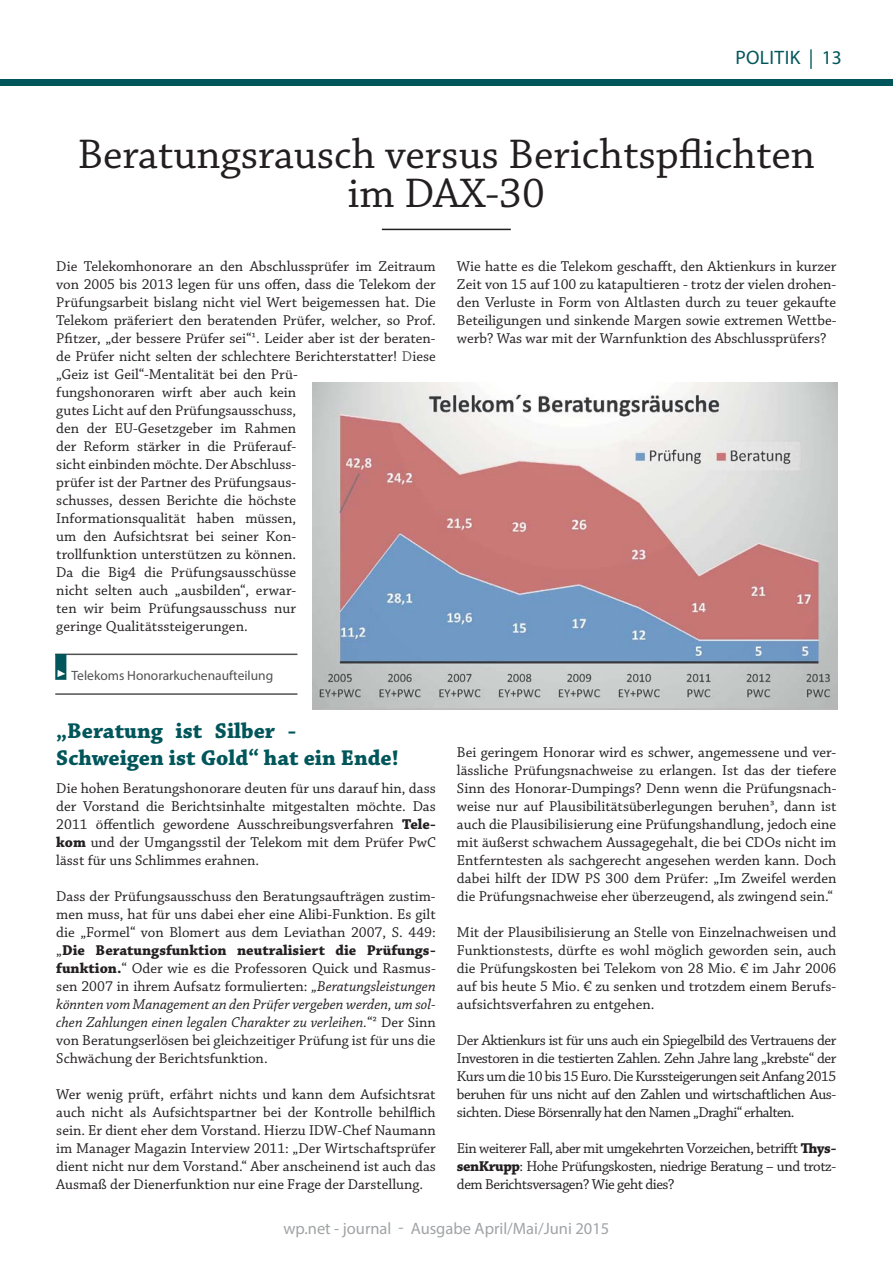
<style>
.page{position:relative;width:893px;height:1263px;background:#fff}
.page>*{position:absolute;margin:0;border:0;box-sizing:border-box;transform-origin:0 0}
.t1{font:43.5px/39px "Chaparral Pro";color:#231f20;text-align:center}
.t2{font:700 22.5px/27px "Chaparral Pro";color:#00565a}
.t3{font:19.5px "Myriad Pro";letter-spacing:.02em;color:#00565a}
.t4{font:16.5px "Myriad Pro";color:#a1a3a5}
.t5{font:15px/18px "Chaparral Pro";color:#231f20;text-align:justify}
.t6{font:13.5px "Myriad Pro";color:#515153}
.s1{font-size:13.5px}
.s2{color:#515153}
.s3{font-weight:700}
.s4{font-style:italic}
</style>
<div class="page">
<hr style="left:382px;top:229px;width:129px;height:1px;background:#231f20">
<img style="left:312px;top:383px;width:525px;height:327px">
<hr style="left:55px;top:654px;width:242px;height:1px;background:#515153">
<hr style="left:55px;top:693px;width:242px;height:2px;background:#515153">
<svg style="left:55px;top:654px;width:11px;height:26px"></svg>
<div style="left:0;top:79px;width:893px;height:6px;background:#00565a"></div>
<h3 class="t3" style="left:735px;top:50px;width:108px">POLITIK | 13</h3>
<h1 class="t1" style="left:78px;top:139px;width:739px">Beratungsrausch versus Berichtspflichten im DAX-30</h1>
<p class="t5" style="left:56px;top:259px;width:381px;text-align:left">Die Telekomhonorare an den Abschlussprüfer im Zeitraum von 2005 bis 2013 legen für uns offen, dass die Telekom der Prüfungsarbeit bislang nicht viel Wert beigemessen hat. Die Telekom präferiert den beratenden Prüfer, welcher, so Prof.<br>Pfitzer, „der bessere Prüfer sei“<span class="s1">¹</span>. Leider aber ist der beraten&shy;de Prüfer nicht selten der schlechtere Berichterstatter! <span class="s2">D</span>iese „Geiz ist Geil“-Mentalität bei den Prü-<br>fungshonoraren wirft aber auch kein<br>gutes Licht auf den Prüfungsausschuss,<br>den der EU-Gesetzgeber im Rahmen<br>der Reform stärker in die Prüferauf-<br>sicht einbinden möchte. Der Abschluss-<br>prüfer ist der Partner des Prüfungsaus-<br>schusses, dessen Berichte die höchste<br>Informationsqualität haben müssen,<br>um den Aufsichtsrat bei seiner Kon-<br>trollfunktion unterstützen zu können.<br>Da die Big4 die Prüfungsausschüsse<br>nicht selten auch „ausbilden“, erwar-<br>ten wir beim Prüfungsausschuss nur<br>geringe Qualitätssteigerungen.</p>
<p class="t6" style="left:72px;top:670px;width:203px">Telekoms Honorarkuchenaufteilung</p>
<h2 class="t2" style="left:56px;top:719px;width:344px">„Beratung ist Silber -<br>Schweigen ist Gold“ hat ein Ende!</h2>
<p class="t5" style="left:56px;top:781px;width:381px">Die hohen Beratungshonorare deuten für uns darauf hin, dass der Vorstand die Berichtsinhalte mitgestalten möchte. Das 2011 öffentlich gewordene Ausschreibungsverfahren <span class="s3">Tele&shy;kom</span> und der Umgangsstil der Telekom mit dem Prüfer PwC lässt für uns Schlimmes erahnen.</p>
<p class="t5" style="left:56px;top:889px;width:381px">Dass der Prüfungsausschuss den Beratungsaufträgen zustim&shy;men muss, hat für uns dabei eher eine Alibi-Funktion. Es gilt die „Formel“ von Blomert aus dem Leviathan 2007, S. 449: „<span class="s3">Die Beratungsfunktion neutralisiert die Prüfungs&shy;funktion.</span>“ Oder wie es die Professoren Quick und Rasmus&shy;sen 2007 in ihrem Aufsatz formulierten: <span class="s4">„Beratungsleistungen könnten vom Management an den Prüfer vergeben werden, um sol&shy;chen Zahlungen einen legalen Charakter zu verleihen.</span>“<span class="s1">²</span> Der Sinn von Beratungserlösen bei gleichzeitiger Prüfung ist für uns die Schwächung der Berichtsfunktion.</p>
<p class="t5" style="left:56px;top:1087px;width:381px">Wer wenig prüft, erfährt nichts und kann dem Aufsichtsrat auch nicht als Aufsichtspartner bei der Kontrolle behilflich sein. Er dient eher dem Vorstand. Hierzu IDW-Chef Naumann im Manager Magazin Interview 2011: „Der Wirtschaftsprüfer dient nicht nur dem Vorstand.“ Aber anscheinend ist auch das Ausmaß der Dienerfunktion nur eine Frage der Darstellung.</p>
<p class="t5" style="left:457px;top:259px;width:381px">Wie hatte es die Telekom geschafft, den Aktienkurs in kurzer Zeit von 15 auf 100 zu katapultieren - trotz der vielen drohen&shy;den Verluste in Form von Altlasten durch zu teuer gekaufte Beteiligungen und sinkende Margen sowie extremen Wettbe&shy;werb? Was war mit der Warnfunktion des Abschlussprüfers?</p>
<p class="t5" style="left:457px;top:745px;width:381px">Bei geringem Honorar wird es schwer, angemessene und ver&shy;lässliche Prüfungsnachweise zu erlangen. Ist das der tiefere Sinn des Honorar-Dumpings? Denn wenn die Prüfungsnach&shy;weise nur auf Plausibilitätsüberlegungen beruhen<span class="s1">³</span>, dann ist auch die Plausibilisierung eine Prüfungshandlung, jedoch eine mit äußerst schwachem Aussagegehalt, die bei CDOs nicht im Entferntesten als sachgerecht angesehen werden kann. Doch dabei hilft der IDW PS 300 dem Prüfer: „Im Zweifel werden die Prüfungsnachweise eher überzeugend, als zwingend sein.“</p>
<p class="t5" style="left:457px;top:925px;width:381px">Mit der Plausibilisierung an Stelle von Einzelnachweisen und Funktionstests, dürfte es wohl möglich geworden sein, auch die Prüfungskosten bei Telekom von 28 Mio. € im Jahr 2006 auf bis heute 5 Mio. € zu senken und trotzdem einem Berufs&shy;aufsichtsverfahren zu entgehen.</p>
<p class="t5" style="left:457px;top:1033px;width:381px">Der Aktienkurs ist für uns auch ein Spiegelbild des Vertrauens der Investoren in die testierten Zahlen. Zehn Jahre lang „krebste“ der Kurs um die 10 bis 15 Euro. Die Kurssteigerungen seit Anfang 2015 beruhen für uns nicht auf den Zahlen und wirtschaftlichen Aus&shy;sichten. Diese Börsenrally hat den Namen „Draghi“ erhalten.</p>
<p class="t5" style="left:457px;top:1140px;width:381px">Ein weiterer Fall, aber mit umgekehrten Vorzeichen, betrifft <span class="s3">Thys&shy;senKrupp</span>: Hohe Prüfungskosten, niedrige Beratung – und trotz&shy;dem Berichtsversagen? Wie geht dies?</p>
<p class="t4" style="left:283px;top:1222px;width:327px">wp.net - journal - Ausgabe April/Mai/Juni 2015</p>
</div>
